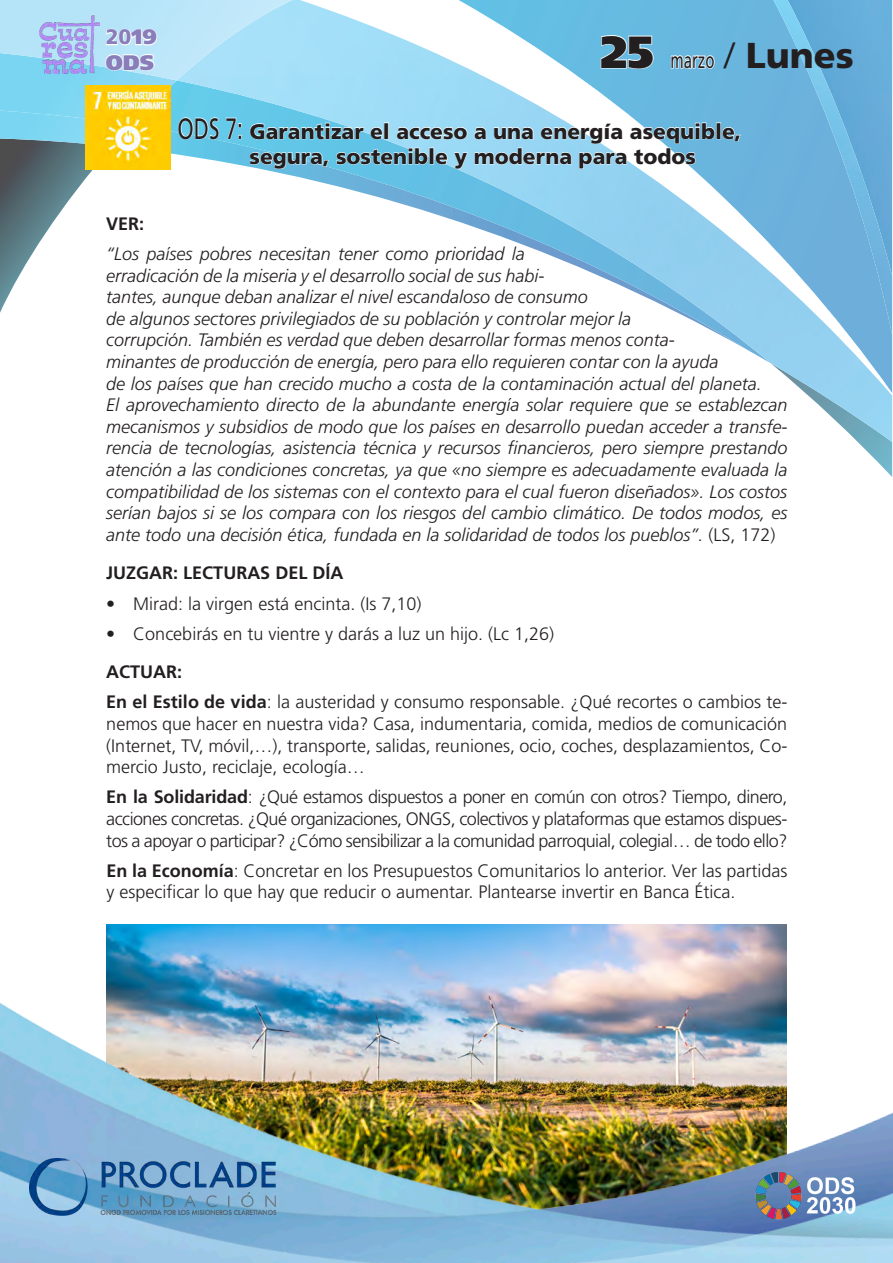
<style>
.page{position:relative;width:893px;height:1263px;background:#fff}
.page>*{position:absolute;margin:0;border:0;box-sizing:border-box;transform-origin:0 0}
.t1{font:22.5px "Frutiger LT Std";color:#231f20;scale:.67 1}
.Título{font:900 21px "Frutiger LT Std";color:#231f20}
.t2{font:900 21px/25.2px "Frutiger LT Std";color:#8a7eba}
.t3{font:italic 300 18px/21.6px "Frutiger LT Std";color:#231f20}
.t4{font:300 18px/21.6px "Frutiger LT Std";color:#231f20;text-align:justify}
.t5{font:700 18px "Frutiger LT Std";color:#231f20}
.s1{font-style:inherit}
.s2{font-weight:900;font-size:45px}
.s3{font-weight:300;font-size:36px}
.s4{font-weight:900;font-size:36px}
.s5{font-weight:400;font-size:29.4px}
.s6{font-style:normal}
.s7{font-weight:700}
</style>
<div class="page">
<img style="left:858px;top:442px;width:34px;height:35px">
<img style="left:177px;top:0;width:715px;height:442px">
<svg style="left:300px;top:0;width:593px;height:396px"></svg>
<svg style="left:0;top:146px;width:112px;height:167px"></svg>
<img style="left:0;top:125px;width:85px;height:21px">
<img style="left:0;top:80px;width:177px;height:45px">
<img style="left:0;top:0;width:293px;height:80px">
<svg style="left:105px;top:28px;width:53px;height:18px"></svg>
<svg style="left:105px;top:53px;width:50px;height:18px"></svg>
<img style="left:40px;top:15px;width:59px;height:59px">
<img style="left:0;top:924px;width:893px;height:339px">
<svg style="left:178px;top:117px;width:41px;height:23px"></svg>
<svg style="left:226px;top:117px;width:16px;height:22px"></svg>
<svg style="left:249px;top:123px;width:115px;height:17px;background:#92d7ee"></svg>
<svg style="left:370px;top:127px;width:13px;height:13px"></svg>
<div style="left:384px;top:123px;width:5px;height:16px;border:1px solid #fff"></div>
<svg style="left:396px;top:127px;width:72px;height:13px"></svg>
<div style="left:716px;top:123px;width:5px;height:16px;border:1px solid #fff"></div>
<svg style="left:722px;top:127px;width:19px;height:15px"></svg>
<svg style="left:249px;top:152px;width:80px;height:17px"></svg>
<svg style="left:336px;top:147px;width:92px;height:18px;background:#8fd4ed"></svg>
<div style="left:429px;top:148px;width:5px;height:16px;border:1px solid #fff"></div>
<svg style="left:435px;top:152px;width:13px;height:13px"></svg>
<svg style="left:454px;top:152px;width:14px;height:17px"></svg>
<svg style="left:474px;top:122px;width:241px;height:47px"></svg>
<img style="left:85px;top:85px;width:85px;height:84px">
<svg style="left:600px;top:34px;width:54px;height:36px;background:#88c9e7"></svg>
<svg style="left:670px;top:55px;width:45px;height:15px"></svg>
<img style="left:756px;top:1171px;width:101px;height:48px">
<img style="left:29px;top:1158px;width:247px;height:58px">
<p class="t2" style="left:106px;top:24px;width:52px"><span class="s1">20</span>19<br>ODS</p>
<p class="t1" style="left:600px;top:47px;width:379px"><span class="s2">25</span> marzo <span class="s3">/</span> <span class="s4">Lunes</span></p>
<p class="Título" style="left:178px;top:119px;width:565px"><span class="s5">ODS 7:</span> Garantizar el acceso a una energía asequible,</p>
<p class="Título" style="left:250px;top:144px;width:448px">segura, sostenible y moderna para todos</p>
<p class="t5" style="left:106px;top:213px;width:40px">VER:</p>
<p class="t3" style="left:106px;top:243px;width:683px">“Los países pobres necesitan tener como prioridad la<br>erradicación de la miseria y el desarrollo social de sus habi-<br>tantes, aunque deban analizar el nivel escandaloso de consumo<br>de algunos sectores privilegiados de su población y controlar mejor la<br>corrupción. También es verdad que deben desarrollar formas menos conta-<br>minantes de producción de energía, pero para ello requieren contar con la ayuda<br>de los países que han crecido mucho a costa de la contaminación actual del planeta.<br>El aprovechamiento directo de la abundante energía solar requiere que se establezcan mecanismos y subsidios de modo que los países en desarrollo puedan acceder a transfe&shy;rencia de tecnologías, asistencia técnica y recursos financieros, pero siempre prestando atención a las condiciones concretas, ya que «no siempre es adecuadamente evaluada la compatibilidad de los sistemas con el contexto para el cual fueron diseñados». Los costos serían bajos si se los compara con los riesgos del cambio climático. De todos modos, es ante todo una decisión ética, fundada en la solidaridad de todos los pueblos”. <span class="s6">(LS, 172)</span></p>
<p class="t5" style="left:106px;top:563px;width:239px">JUZGAR: LECTURAS DEL DÍA</p>
<p class="t4" style="left:106px;top:593px;width:317px">• Mirad: la virgen está encinta. (Is 7,10)</p>
<p class="t4" style="left:106px;top:623px;width:449px">• Concebirás en tu vientre y darás a luz un hijo. (Lc 1,26)</p>
<p class="t5" style="left:106px;top:661px;width:77px">ACTUAR:</p>
<p class="t4" style="left:106px;top:692px;width:683px"><span class="s7">En el Estilo de vida</span>: la austeridad y consumo responsable. ¿Qué recortes o cambios te&shy;nemos que hacer en nuestra vida? Casa, indumentaria, comida, medios de comunicación (Internet, TV, móvil,…), transporte, salidas, reuniones, ocio, coches, desplazamientos, Co&shy;mercio Justo, reciclaje, ecología…</p>
<p class="t4" style="left:106px;top:786px;width:683px"><span class="s7">En la Solidaridad</span>: ¿Qué estamos dispuestos a poner en común con otros? Tiempo, dinero, acciones concretas. ¿Qué organizaciones, ONGS, colectivos y plataformas que estamos dispues&shy;tos a apoyar o participar? ¿Cómo sensibilizar a la comunidad parroquial, colegial… de todo ello?</p>
<p class="t4" style="left:106px;top:860px;width:682px"><span class="s7">En la Economía</span>: Concretar en los Presupuestos Comunitarios lo anterior. Ver las partidas y especificar lo que hay que reducir o aumentar. Plantearse invertir en Banca Ética.</p>
</div>
